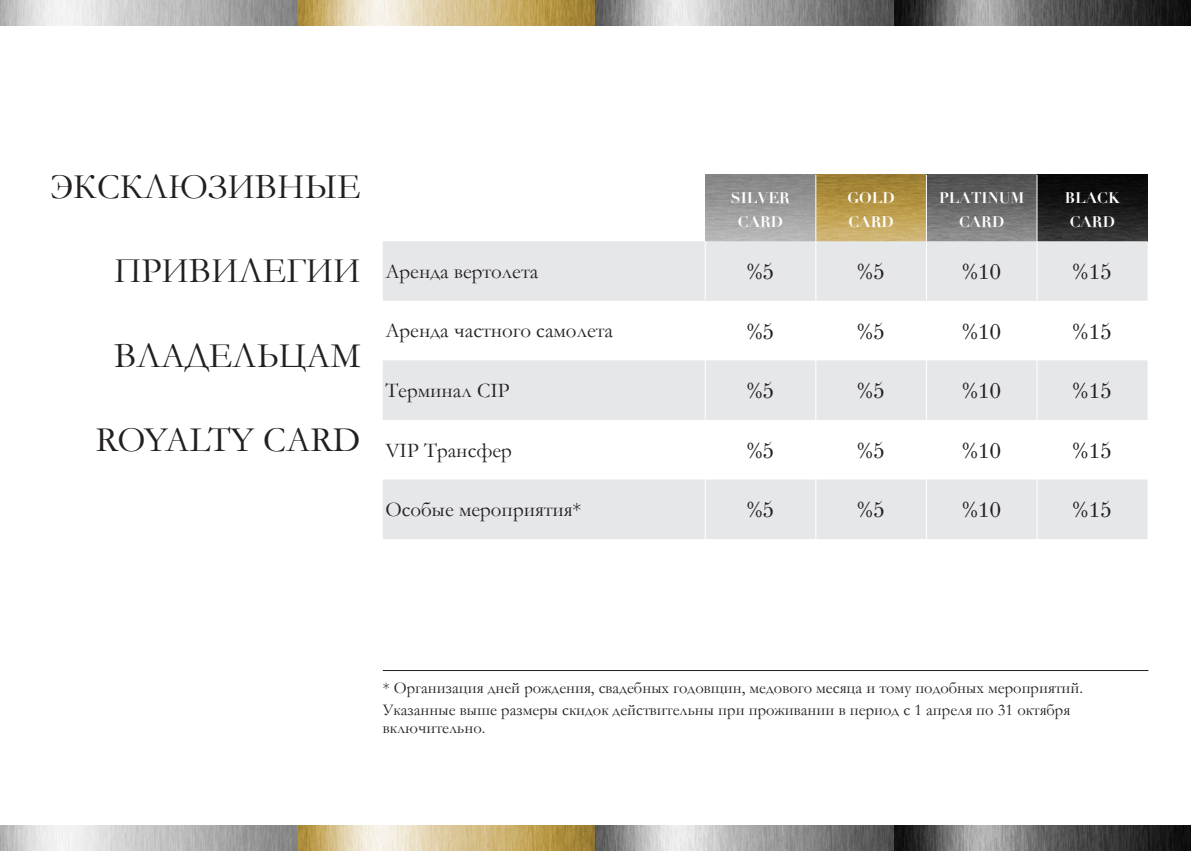
<style>
.page{position:relative;width:1191px;height:851px;background:#fff}
.page>*{position:absolute;margin:0;border:0;box-sizing:border-box;transform-origin:0 0}
.Baslik1{font:36px "Garamond";color:#231f20}
.dipnot{font:21px "Garamond";color:#231f20}
.t1{font:21px "Theano Didot";color:#231f20}
.dipnot-2{font:16.5px/18px "Garamond";color:#231f20}
.t2{font:700 15px/24px "Didot";color:#fff;text-align:center}
</style>
<div class="page">
<img style="left:0;top:0;width:1191px;height:26px">
<img style="left:0;top:825px;width:1191px;height:25px">
<img style="left:705px;top:175px;width:442px;height:66px">
<svg style="left:383px;top:241px;width:764px;height:298px;fill:#e6e7e9"></svg>
<hr style="left:815px;top:175px;width:1px;height:66px;background:#fff">
<hr style="left:926px;top:175px;width:1px;height:66px;background:#fff">
<hr style="left:1036px;top:175px;width:1px;height:66px;background:#fff">
<hr style="left:704px;top:241px;width:1px;height:60px;background:#fff">
<hr style="left:815px;top:241px;width:1px;height:60px;background:#fff">
<hr style="left:926px;top:241px;width:1px;height:60px;background:#fff">
<hr style="left:1036px;top:241px;width:1px;height:60px;background:#fff">
<hr style="left:704px;top:301px;width:1px;height:59px;background:#fff">
<hr style="left:815px;top:301px;width:1px;height:59px;background:#fff">
<hr style="left:926px;top:301px;width:1px;height:59px;background:#fff">
<hr style="left:1036px;top:301px;width:1px;height:59px;background:#fff">
<hr style="left:704px;top:360px;width:1px;height:60px;background:#fff">
<hr style="left:815px;top:360px;width:1px;height:60px;background:#fff">
<hr style="left:926px;top:360px;width:1px;height:60px;background:#fff">
<hr style="left:1036px;top:360px;width:1px;height:60px;background:#fff">
<hr style="left:704px;top:420px;width:1px;height:59px;background:#fff">
<hr style="left:815px;top:420px;width:1px;height:59px;background:#fff">
<hr style="left:926px;top:420px;width:1px;height:59px;background:#fff">
<hr style="left:1036px;top:420px;width:1px;height:59px;background:#fff">
<hr style="left:704px;top:479px;width:1px;height:60px;background:#fff">
<hr style="left:815px;top:479px;width:1px;height:60px;background:#fff">
<hr style="left:926px;top:479px;width:1px;height:60px;background:#fff">
<hr style="left:1036px;top:479px;width:1px;height:60px;background:#fff">
<hr style="left:383px;top:670px;width:765px;height:1px;background:#231f20">
<p class="Baslik1" style="left:50px;top:163px;width:312px">ЭКСКЛЮЗИВНЫЕ</p>
<p class="Baslik1" style="left:114px;top:247px;width:248px">ПРИВИЛЕГИИ</p>
<p class="Baslik1" style="left:114px;top:331px;width:248px">ВЛАДЕЛЬЦАМ</p>
<p class="Baslik1" style="left:96px;top:415px;width:266px">ROYALTY CARD</p>
<p class="t2" style="left:731px;top:186px;width:61px">SILVER<br>CARD</p>
<p class="t2" style="left:847px;top:186px;width:49px;text-align:left">GOLD<br>CARD</p>
<p class="t2" style="left:939px;top:186px;width:87px">PLATINUM<br>CARD</p>
<p class="t2" style="left:1064px;top:186px;width:56px">BLACK<br>CARD</p>
<p class="dipnot" style="left:385px;top:257px;width:154px">Аренда вертолета</p>
<p class="t1" style="left:746px;top:259px;width:29px">%5</p>
<p class="t1" style="left:857px;top:259px;width:29px">%5</p>
<p class="t1" style="left:962px;top:259px;width:41px">%10</p>
<p class="t1" style="left:1072px;top:259px;width:41px">%15</p>
<p class="dipnot" style="left:385px;top:317px;width:229px">Аренда частного самолета</p>
<p class="t1" style="left:746px;top:318px;width:29px">%5</p>
<p class="t1" style="left:857px;top:318px;width:29px">%5</p>
<p class="t1" style="left:962px;top:318px;width:41px">%10</p>
<p class="t1" style="left:1072px;top:318px;width:41px">%15</p>
<p class="dipnot" style="left:385px;top:376px;width:126px">Терминал CIP</p>
<p class="t1" style="left:746px;top:378px;width:29px">%5</p>
<p class="t1" style="left:857px;top:378px;width:29px">%5</p>
<p class="t1" style="left:962px;top:378px;width:41px">%10</p>
<p class="t1" style="left:1072px;top:378px;width:41px">%15</p>
<p class="dipnot" style="left:385px;top:436px;width:128px">VIP Трансфер</p>
<p class="t1" style="left:746px;top:437px;width:29px">%5</p>
<p class="t1" style="left:857px;top:437px;width:29px">%5</p>
<p class="t1" style="left:962px;top:437px;width:41px">%10</p>
<p class="t1" style="left:1072px;top:437px;width:41px">%15</p>
<p class="dipnot" style="left:385px;top:495px;width:198px">Особые мероприятия*</p>
<p class="t1" style="left:746px;top:497px;width:29px">%5</p>
<p class="t1" style="left:857px;top:497px;width:29px">%5</p>
<p class="t1" style="left:962px;top:497px;width:41px">%10</p>
<p class="t1" style="left:1072px;top:497px;width:41px">%15</p>
<p class="dipnot-2" style="left:383px;top:678px;width:702px">* Организация дней рождения, свадебных годовщин, медового месяца и тому подобных мероприятий.</p>
<p class="dipnot-2" style="left:383px;top:700px;width:689px">Указанные выше размеры скидок действительны при проживании в период с 1 апреля по 31 октября включительно.</p>
</div>
